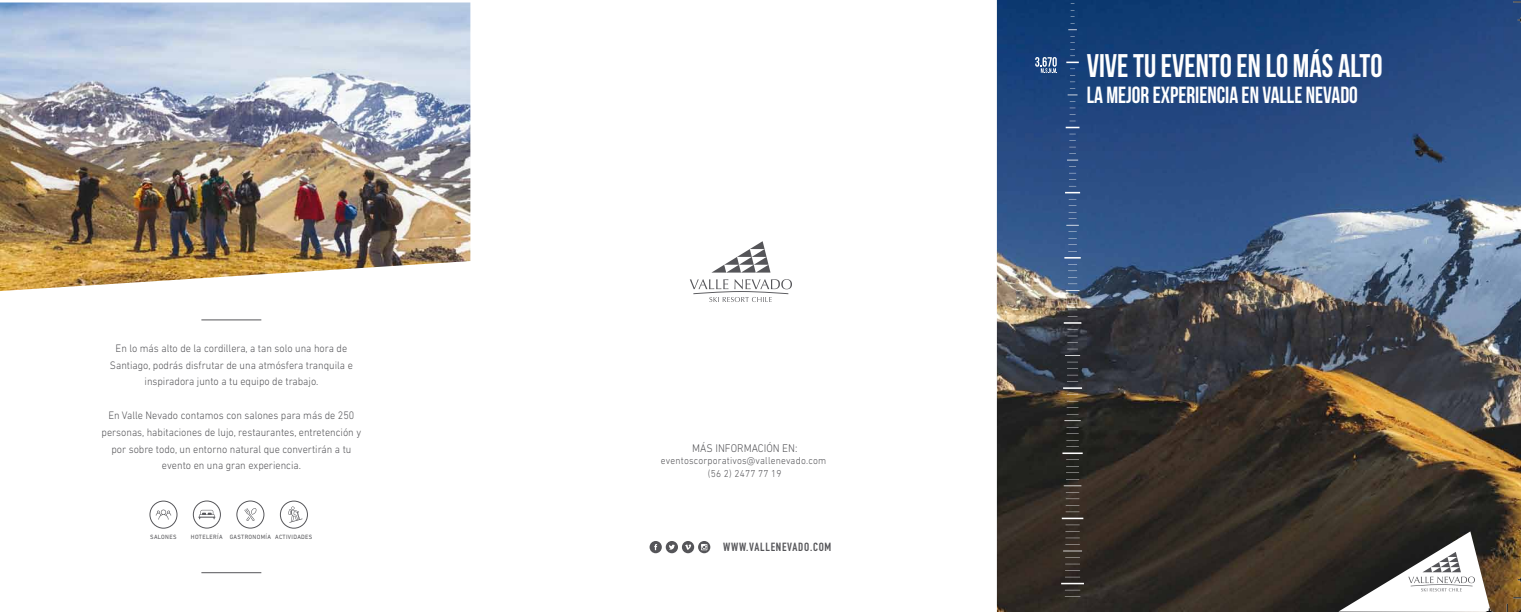
<style>
.page{position:relative;width:1521px;height:612px;background:#fff}
.page>*{position:absolute;margin:0;border:0;box-sizing:border-box;transform-origin:0 0}
.t1{font:32.7px "Bebas Neue";color:#fff;scale:.94 1}
.t2{font:23.4px "Bebas Neue";color:#fff;scale:.94 1}
.t3{font:700 11.7px "DIN Condensed";letter-spacing:.06em;color:#555559;scale:1.04 1}
.t4{font:300 11.3px "DIN Next LT Pro";color:#555559;scale:.94 1}
.t5{font:300 11px/16.7px "DIN Next LT Pro";color:#555559;text-align:center;scale:.94 1}
.t6{font:300 10.2px/12.3px "DIN Next LT Pro";letter-spacing:.02em;color:#555559;text-align:center;scale:.94 1}
.t7{font:6.3px "DIN Next LT Pro";letter-spacing:.06em;color:#555559;scale:.94 1}
</style>
<div class="page">
<img style="left:997px;top:0;width:523px;height:611px">
<svg style="left:1035px;top:57px;width:22px;height:16px"></svg>
<svg style="left:1064px;top:596px;width:16px;height:1px"></svg>
<svg style="left:1064px;top:589px;width:16px;height:1px"></svg>
<hr style="left:1061px;top:582px;width:23px;height:2px;background:#fff">
<svg style="left:1065px;top:570px;width:15px;height:7px"></svg>
<svg style="left:1065px;top:557px;width:15px;height:7px"></svg>
<svg style="left:1063px;top:544px;width:19px;height:7px"></svg>
<svg style="left:1065px;top:531px;width:14px;height:7px"></svg>
<svg style="left:1065px;top:524px;width:14px;height:1px"></svg>
<hr style="left:1061px;top:517px;width:22px;height:2px;background:#fff">
<svg style="left:1065px;top:505px;width:14px;height:7px"></svg>
<svg style="left:1065px;top:492px;width:14px;height:7px"></svg>
<svg style="left:1063px;top:479px;width:18px;height:7px"></svg>
<svg style="left:1066px;top:466px;width:13px;height:7px"></svg>
<svg style="left:1066px;top:459px;width:13px;height:1px"></svg>
<hr style="left:1062px;top:452px;width:20px;height:2px;background:#fff">
<svg style="left:1066px;top:440px;width:12px;height:7px"></svg>
<svg style="left:1066px;top:427px;width:12px;height:7px"></svg>
<svg style="left:1064px;top:414px;width:16px;height:7px"></svg>
<svg style="left:1066px;top:401px;width:12px;height:7px"></svg>
<svg style="left:1063px;top:375px;width:19px;height:20px"></svg>
<svg style="left:1067px;top:362px;width:11px;height:7px"></svg>
<svg style="left:1065px;top:349px;width:15px;height:7px"></svg>
<svg style="left:1067px;top:329px;width:10px;height:7px"></svg>
<svg style="left:1063px;top:316px;width:18px;height:7px"></svg>
<svg style="left:1067px;top:303px;width:10px;height:7px"></svg>
<svg style="left:1065px;top:290px;width:14px;height:7px"></svg>
<svg style="left:1068px;top:277px;width:9px;height:7px"></svg>
<svg style="left:1068px;top:264px;width:9px;height:7px"></svg>
<svg style="left:1064px;top:251px;width:16px;height:7px"></svg>
<svg style="left:1068px;top:238px;width:8px;height:7px"></svg>
<svg style="left:1066px;top:225px;width:12px;height:7px"></svg>
<svg style="left:1068px;top:212px;width:8px;height:7px"></svg>
<svg style="left:1068px;top:199px;width:8px;height:7px"></svg>
<svg style="left:1065px;top:186px;width:15px;height:7px"></svg>
<svg style="left:1069px;top:173px;width:7px;height:7px"></svg>
<svg style="left:1067px;top:160px;width:11px;height:7px"></svg>
<svg style="left:1069px;top:147px;width:7px;height:7px"></svg>
<svg style="left:1069px;top:134px;width:6px;height:7px"></svg>
<svg style="left:1065px;top:121px;width:14px;height:7px"></svg>
<svg style="left:1069px;top:108px;width:6px;height:7px"></svg>
<svg style="left:1067px;top:82px;width:10px;height:13px"></svg>
<svg style="left:1070px;top:69px;width:5px;height:7px"></svg>
<svg style="left:1066px;top:56px;width:12px;height:7px"></svg>
<svg style="left:1070px;top:43px;width:5px;height:7px"></svg>
<svg style="left:1068px;top:17px;width:8px;height:13px"></svg>
<svg style="left:1070px;top:4px;width:4px;height:7px"></svg>
<img style="left:0;top:3px;width:470px;height:288px">
<svg style="left:156px;top:509px;width:15px;height:10px"></svg>
<div style="left:150px;top:500px;width:27px;height:28px;border:1px solid #555559;border-radius:50%"></div>
<svg style="left:198px;top:509px;width:17px;height:10px"></svg>
<div style="left:193px;top:500px;width:27px;height:28px;border:1px solid #555559;border-radius:50%"></div>
<svg style="left:244px;top:508px;width:12px;height:12px"></svg>
<div style="left:237px;top:500px;width:27px;height:28px;border:1px solid #555559;border-radius:50%"></div>
<svg style="left:288px;top:506px;width:14px;height:16px"></svg>
<div style="left:280px;top:500px;width:28px;height:28px;border:1px solid #555559;border-radius:50%"></div>
<hr style="left:201px;top:319px;width:60px;height:1px;background:#555559">
<hr style="left:201px;top:572px;width:60px;height:1px;background:#555559">
<svg style="left:712px;top:241px;width:58px;height:31px"></svg>
<svg style="left:689px;top:279px;width:103px;height:23px"></svg>
<svg style="left:649px;top:541px;width:61px;height:12px"></svg>
<svg style="left:1506px;top:0;width:14px;height:3px"></svg>
<svg style="left:1338px;top:531px;width:157px;height:81px"></svg>
<svg style="left:1517px;top:13px;width:4px;height:14px"></svg>
<svg style="left:1517px;top:573px;width:4px;height:13px"></svg>
<svg style="left:1506px;top:597px;width:14px;height:14px"></svg>
<p class="t5" style="left:110px;top:339px;width:260px">En lo más alto de la cordillera, a tan solo una hora de<br>Santiago, podrás disfrutar de una atmósfera tranquila e inspiradora junto a tu equipo de trabajo.</p>
<p class="t5" style="left:102px;top:406px;width:278px">En Valle Nevado contamos con salones para más de 250 personas, habitaciones de lujo, restaurantes, entretención y por sobre todo, un entorno natural que convertirán a tu evento en una gran experiencia.</p>
<p class="t7" style="left:150px;top:533px;width:29px">SALONES</p>
<p class="t7" style="left:191px;top:533px;width:131px">HOTELERÍA GASTRONOMÍA ACTIVIDADES</p>
<p class="t4" style="left:692px;top:441px;width:113px">MÁS INFORMACIÓN EN:</p>
<p class="t6" style="left:661px;top:454px;width:177px">eventoscorporativos@vallenevado.com (56 2) 2477 77 19</p>
<p class="t3" style="left:723px;top:539px;width:105px">WWW.VALLENEVADO.COM</p>
<h1 class="t1" style="left:1086px;top:48px;width:316px">VIVE TU EVENTO EN LO MÁS ALTO</h1>
<h2 class="t2" style="left:1086px;top:82px;width:290px">LA MEJOR EXPERIENCIA EN VALLE NEVADO</h2>
</div>
